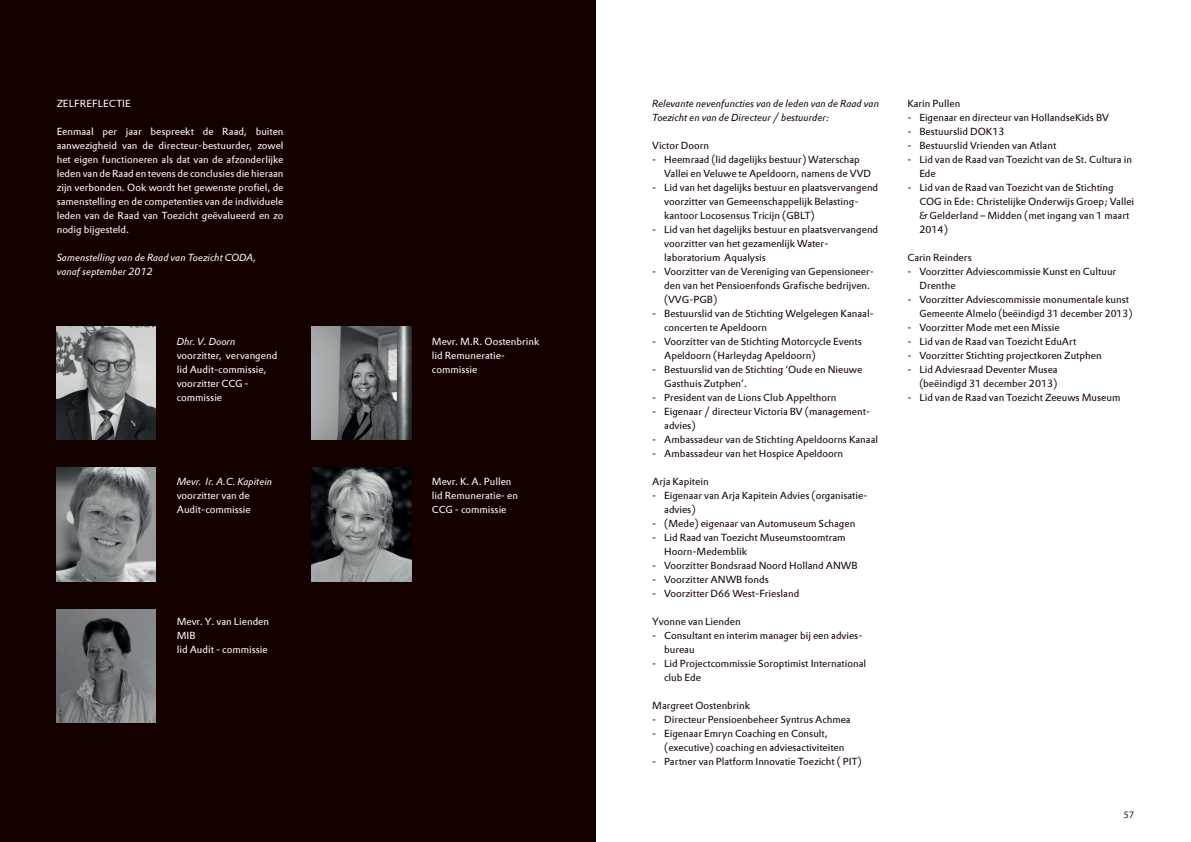
<style>
.page{position:relative;width:1191px;height:842px;background:#fff}
.page>*{position:absolute;margin:0;border:0;box-sizing:border-box;transform-origin:0 0}
.t1{font:10px "DTL Prokyon T";color:#150000}
.t2{font:10px/14px "DTL Prokyon T";color:#fff;text-align:justify}
.t3{font:italic 10px "DTL Prokyon T";color:#fff}
.t4{font:italic 10px "DTL Prokyon T";color:#150000}
.t5{font:9px "DTL Prokyon T";color:#231f20}
</style>
<div class="page">
<div style="left:0;top:0;width:595px;height:842px;background:#150000"></div>
<img style="left:57px;top:326px;width:99px;height:113px">
<img style="left:57px;top:468px;width:99px;height:113px">
<img style="left:57px;top:609px;width:99px;height:114px">
<img style="left:312px;top:326px;width:99px;height:113px">
<img style="left:312px;top:468px;width:99px;height:113px">
<p class="t2" style="left:57px;top:96px;width:76px">ZELFREFLECTIE</p>
<p class="t2" style="left:57px;top:124px;width:228px">Eenmaal per jaar bespreekt de Raad, buiten aanwezigheid van de directeur-bestuurder, zowel het eigen functioneren als dat van de afzonderlijke leden van de Raad en tevens de conclusies die hieraan zijn verbonden. Ook wordt het gewenste profiel, de samenstelling en de competenties van de individuele leden van de Raad van Toezicht geëvalueerd en zo nodig bijgesteld.</p>
<p class="t3" style="left:57px;top:251px;width:201px">Samenstelling van de Raad van Toezicht CODA,</p>
<p class="t3" style="left:57px;top:265px;width:98px">vanaf september 2012</p>
<p class="t3" style="left:177px;top:335px;width:60px">Dhr. V. Doorn</p>
<p class="t2" style="left:177px;top:348px;width:102px">voorzitter, vervangend</p>
<p class="t2" style="left:177px;top:362px;width:91px">lid Audit-commissie,</p>
<p class="t2" style="left:177px;top:376px;width:73px">voorzitter CCG -</p>
<p class="t2" style="left:177px;top:390px;width:47px">commissie</p>
<p class="t3" style="left:177px;top:475px;width:97px">Mevr. Ir. A.C. Kapitein</p>
<p class="t2" style="left:177px;top:488px;width:75px">voorzitter van de</p>
<p class="t2" style="left:177px;top:502px;width:76px">Audit-commissie</p>
<p class="t2" style="left:177px;top:614px;width:94px">Mevr. Y. van Lienden</p>
<p class="t2" style="left:177px;top:628px;width:20px">MIB</p>
<p class="t2" style="left:177px;top:642px;width:92px">lid Audit - commissie</p>
<p class="t2" style="left:432px;top:334px;width:109px;text-align:left">Mevr. M.R. Oostenbrink lid Remuneratie&shy;commissie</p>
<p class="t2" style="left:432px;top:474px;width:81px">Mevr. K. A. Pullen</p>
<p class="t2" style="left:432px;top:488px;width:87px">lid Remuneratie- en</p>
<p class="t2" style="left:432px;top:502px;width:76px">CCG - commissie</p>
<p class="t4" style="left:652px;top:97px;width:228px">Relevante nevenfuncties van de leden van de Raad van</p>
<p class="t4" style="left:652px;top:111px;width:179px">Toezicht en van de Directeur / bestuurder:</p>
<p class="t1" style="left:652px;top:139px;width:58px">Victor Doorn</p>
<p class="t1" style="left:652px;top:153px;width:209px">- Heemraad (lid dagelijks bestuur) Waterschap</p>
<p class="t1" style="left:664px;top:167px;width:208px">Vallei en Veluwe te Apeldoorn, namens de VVD</p>
<p class="t1" style="left:652px;top:181px;width:227px">- Lid van het dagelijks bestuur en plaatsvervangend</p>
<p class="t1" style="left:664px;top:195px;width:196px">voorzitter van Gemeenschappelijk Belasting-</p>
<p class="t1" style="left:664px;top:209px;width:152px">kantoor Locosensus Tricijn (GBLT)</p>
<p class="t1" style="left:652px;top:223px;width:227px">- Lid van het dagelijks bestuur en plaatsvervangend</p>
<p class="t1" style="left:664px;top:237px;width:166px">voorzitter van het gezamenlijk Water-</p>
<p class="t1" style="left:664px;top:251px;width:103px">laboratorium Aqualysis</p>
<p class="t1" style="left:652px;top:265px;width:223px">- Voorzitter van de Vereniging van Gepensioneer-</p>
<p class="t1" style="left:664px;top:279px;width:207px">den van het Pensioenfonds Grafische bedrijven.</p>
<p class="t1" style="left:664px;top:293px;width:55px">(VVG-PGB)</p>
<p class="t1" style="left:652px;top:307px;width:223px">- Bestuurslid van de Stichting Welgelegen Kanaal-</p>
<p class="t1" style="left:664px;top:321px;width:104px">concerten te Apeldoorn</p>
<p class="t1" style="left:652px;top:335px;width:211px">- Voorzitter van de Stichting Motorcycle Events</p>
<p class="t1" style="left:664px;top:349px;width:153px">Apeldoorn (Harleydag Apeldoorn)</p>
<p class="t1" style="left:652px;top:363px;width:212px">- Bestuurslid van de Stichting ‘Oude en Nieuwe</p>
<p class="t1" style="left:664px;top:377px;width:84px">Gasthuis Zutphen’.</p>
<p class="t1" style="left:652px;top:391px;width:186px">- President van de Lions Club Appelthorn</p>
<p class="t1" style="left:652px;top:405px;width:219px">- Eigenaar / directeur Victoria BV (management-</p>
<p class="t1" style="left:664px;top:419px;width:33px">advies)</p>
<p class="t1" style="left:652px;top:433px;width:227px">- Ambassadeur van de Stichting Apeldoorns Kanaal</p>
<p class="t1" style="left:652px;top:447px;width:192px">- Ambassadeur van het Hospice Apeldoorn</p>
<p class="t1" style="left:652px;top:475px;width:58px">Arja Kapitein</p>
<p class="t1" style="left:652px;top:489px;width:217px">- Eigenaar van Arja Kapitein Advies (organisatie-</p>
<p class="t1" style="left:664px;top:503px;width:33px">advies)</p>
<p class="t1" style="left:652px;top:517px;width:205px">- (Mede) eigenaar van Automuseum Schagen</p>
<p class="t1" style="left:652px;top:531px;width:195px">- Lid Raad van Toezicht Museumstoomtram</p>
<p class="t1" style="left:664px;top:545px;width:84px">Hoorn-Medemblik</p>
<p class="t1" style="left:652px;top:559px;width:207px">- Voorzitter Bondsraad Noord Holland ANWB</p>
<p class="t1" style="left:652px;top:573px;width:118px">- Voorzitter ANWB fonds</p>
<p class="t1" style="left:652px;top:587px;width:149px">- Voorzitter D66 West-Friesland</p>
<p class="t1" style="left:652px;top:615px;width:90px">Yvonne van Lienden</p>
<p class="t1" style="left:652px;top:629px;width:212px">- Consultant en interim manager bij een advies-</p>
<p class="t1" style="left:664px;top:643px;width:32px">bureau</p>
<p class="t1" style="left:652px;top:657px;width:215px">- Lid Projectcommissie Soroptimist International</p>
<p class="t1" style="left:664px;top:671px;width:38px">club Ede</p>
<p class="t1" style="left:652px;top:699px;width:99px">Margreet Oostenbrink</p>
<p class="t1" style="left:652px;top:713px;width:200px">- Directeur Pensioenbeheer Syntrus Achmea</p>
<p class="t1" style="left:652px;top:727px;width:177px">- Eigenaar Emryn Coaching en Consult,</p>
<p class="t1" style="left:664px;top:741px;width:182px">(executive) coaching en adviesactiviteiten</p>
<p class="t1" style="left:652px;top:755px;width:211px">- Partner van Platform Innovatie Toezicht ( PIT)</p>
<p class="t1" style="left:907px;top:97px;width:54px">Karin Pullen</p>
<p class="t1" style="left:907px;top:111px;width:203px">- Eigenaar en directeur van HollandseKids BV</p>
<p class="t1" style="left:907px;top:125px;width:99px">- Bestuurslid DOK13</p>
<p class="t1" style="left:907px;top:139px;width:150px">- Bestuurslid Vrienden van Atlant</p>
<p class="t1" style="left:907px;top:153px;width:226px">- Lid van de Raad van Toezicht van de St. Cultura in</p>
<p class="t1" style="left:919px;top:167px;width:18px">Ede</p>
<p class="t1" style="left:907px;top:181px;width:208px">- Lid van de Raad van Toezicht van de Stichting</p>
<p class="t1" style="left:919px;top:195px;width:216px">COG in Ede: Christelijke Onderwijs Groep; Vallei</p>
<p class="t1" style="left:919px;top:209px;width:212px">&amp; Gelderland – Midden (met ingang van 1 maart</p>
<p class="t1" style="left:919px;top:223px;width:30px">2014)</p>
<p class="t1" style="left:907px;top:251px;width:66px">Carin Reinders</p>
<p class="t1" style="left:907px;top:265px;width:210px">- Voorzitter Adviescommissie Kunst en Cultuur</p>
<p class="t1" style="left:919px;top:279px;width:38px">Drenthe</p>
<p class="t1" style="left:907px;top:293px;width:223px">- Voorzitter Adviescommissie monumentale kunst</p>
<p class="t1" style="left:919px;top:307px;width:215px">Gemeente Almelo (beëindigd 31 december 2013)</p>
<p class="t1" style="left:907px;top:321px;width:154px">- Voorzitter Mode met een Missie</p>
<p class="t1" style="left:907px;top:335px;width:171px">- Lid van de Raad van Toezicht EduArt</p>
<p class="t1" style="left:907px;top:349px;width:196px">- Voorzitter Stichting projectkoren Zutphen</p>
<p class="t1" style="left:907px;top:363px;width:152px">- Lid Adviesraad Deventer Musea</p>
<p class="t1" style="left:919px;top:377px;width:140px">(beëindigd 31 december 2013)</p>
<p class="t1" style="left:907px;top:391px;width:214px">- Lid van de Raad van Toezicht Zeeuws Museum</p>
<p class="t5" style="left:1123px;top:809px;width:12px">57</p>
</div>
